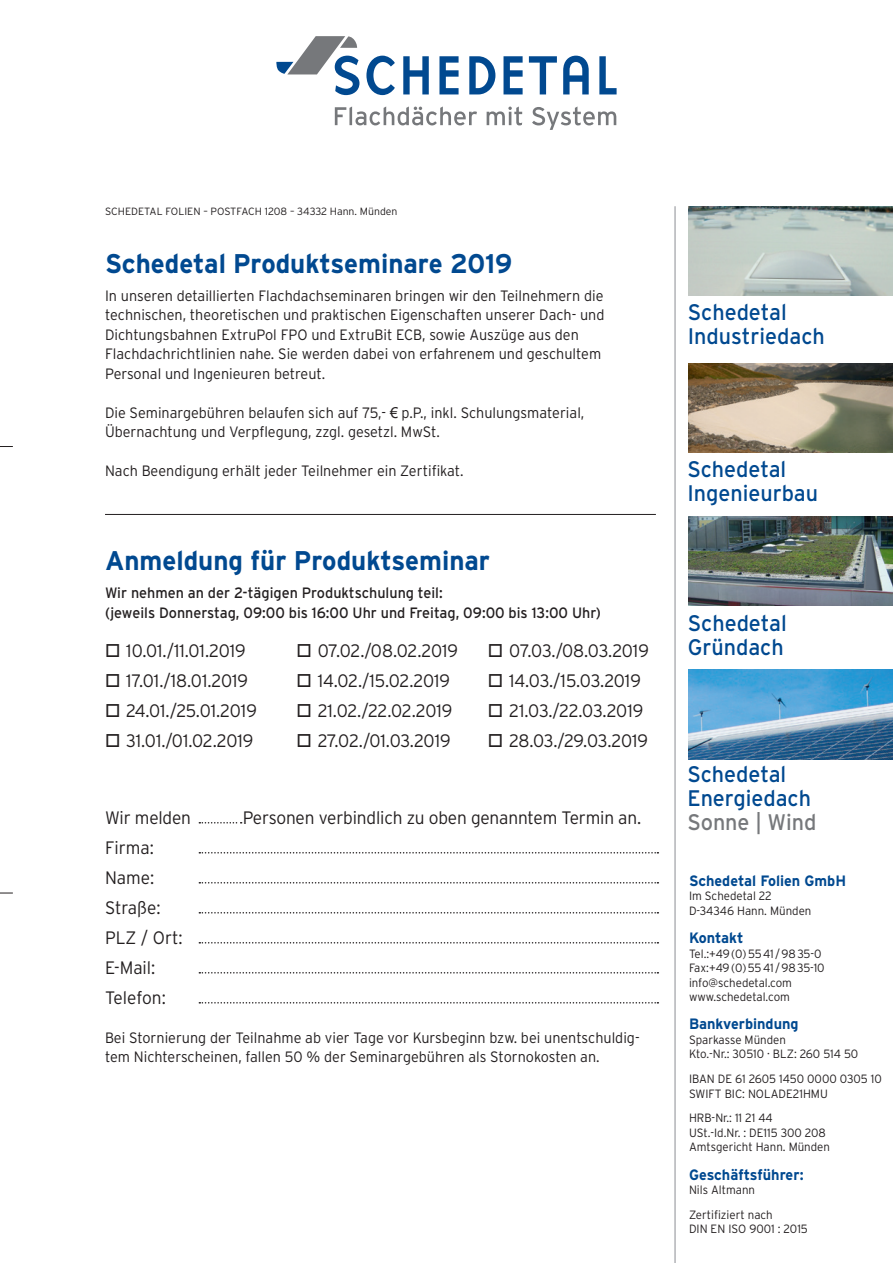
<style>
.page{position:relative;width:893px;height:1263px;background:#fff}
.page>*{position:absolute;margin:0;border:0;box-sizing:border-box;transform-origin:0 0}
.Head{font:700 27px "Interstate";color:#014990;scale:.96 1}
.t1{font:22.5px "Interstate";color:#014990;scale:.96 1}
.t2{font:22.5px "Interstate";color:#76787b;scale:.96 1}
.t3{font:300 18px "Interstate";letter-spacing:-.01em;color:#231f20;scale:.96 1}
.Fließtext{font:300 15px/19.5px "Interstate";color:#231f20;scale:.96 1}
.Fließtext-2{font:15px "Interstate";color:#231f20;scale:.96 1}
.t4{font:700 15px "Interstate";color:#014990;scale:.96 1}
.t5{font:300 12px/14.4px "Interstate";color:#231f20;scale:.96 1}
.t6{font:300 10.5px "Interstate";color:#231f20}
.s1{font-family:"Arial";font-weight:400}
</style>
<div class="page">
<svg style="left:0;top:446px;width:13px;height:1px"></svg>
<svg style="left:0;top:893px;width:13px;height:1px"></svg>
<svg style="left:366px;top:56px;width:29px;height:39px"></svg>
<svg style="left:403px;top:56px;width:26px;height:38px"></svg>
<svg style="left:439px;top:56px;width:20px;height:38px"></svg>
<svg style="left:469px;top:56px;width:26px;height:38px"></svg>
<svg style="left:503px;top:56px;width:20px;height:38px"></svg>
<svg style="left:529px;top:56px;width:28px;height:38px"></svg>
<svg style="left:563px;top:56px;width:26px;height:38px"></svg>
<svg style="left:599px;top:56px;width:18px;height:38px"></svg>
<svg style="left:276px;top:36px;width:83px;height:59px"></svg>
<svg style="left:335px;top:106px;width:142px;height:19px"></svg>
<svg style="left:487px;top:106px;width:35px;height:19px"></svg>
<svg style="left:532px;top:106px;width:84px;height:24px"></svg>
<svg style="left:199px;top:822px;width:43px;height:1px"></svg>
<svg style="left:199px;top:852px;width:459px;height:1px"></svg>
<svg style="left:199px;top:882px;width:459px;height:1px"></svg>
<svg style="left:199px;top:912px;width:459px;height:1px"></svg>
<svg style="left:199px;top:942px;width:459px;height:1px"></svg>
<svg style="left:199px;top:972px;width:459px;height:1px"></svg>
<svg style="left:199px;top:1002px;width:459px;height:1px"></svg>
<hr style="left:105px;top:514px;width:551px;height:1px;background:#231f20">
<hr style="left:674px;top:206px;width:2px;height:1057px;background:#b2b3b7">
<img style="left:689px;top:206px;width:204px;height:90px">
<img style="left:689px;top:364px;width:204px;height:89px">
<img style="left:689px;top:670px;width:204px;height:89px">
<img style="left:689px;top:517px;width:204px;height:89px">
<p class="t6" style="left:105px;top:205px;width:294px">SCHEDETAL FOLIEN – POSTFACH 1208 – 34332 Hann. Münden</p>
<p class="Head" style="left:105px;top:248px;width:426px">Schedetal Produktseminare 2019</p>
<p class="Fließtext" style="left:105px;top:286px;width:521px">In unseren detaillierten Flachdachseminaren bringen wir den Teilnehmern die</p>
<p class="Fließtext" style="left:105px;top:305px;width:522px">technischen, theoretischen und praktischen Eigenschaften unserer Dach- und</p>
<p class="Fließtext" style="left:105px;top:325px;width:495px">Dichtungsbahnen ExtruPol FPO und ExtruBit ECB, sowie Auszüge aus den</p>
<p class="Fließtext" style="left:105px;top:344px;width:518px">Flachdachrichtlinien nahe. Sie werden dabei von erfahrenem und geschultem</p>
<p class="Fließtext" style="left:105px;top:364px;width:231px">Personal und Ingenieuren betreut.</p>
<p class="Fließtext" style="left:105px;top:403px;width:501px">Die Seminargebühren belaufen sich auf 75,- <span class="s1">€</span> p.P., inkl. Schulungsmaterial,</p>
<p class="Fließtext" style="left:105px;top:422px;width:350px">Übernachtung und Verpflegung, zzgl. gesetzl. MwSt.</p>
<p class="Fließtext" style="left:105px;top:461px;width:375px">Nach Beendigung erhält jeder Teilnehmer ein Zertifikat.</p>
<p class="Head" style="left:105px;top:546px;width:403px">Anmeldung für Produktseminar</p>
<p class="Fließtext-2" style="left:105px;top:585px;width:353px">Wir nehmen an der 2-tägigen Produktschulung teil:</p>
<p class="Fließtext-2" style="left:105px;top:604px;width:518px">(jeweils Donnerstag, 09:00 bis 16:00 Uhr und Freitag, 09:00 bis 13:00 Uhr)</p>
<p class="t3" style="left:105px;top:640px;width:148px">□ 10.01./11.01.2019</p>
<p class="t3" style="left:105px;top:670px;width:151px">□ 17.01./18.01.2019</p>
<p class="t3" style="left:105px;top:700px;width:160px">□ 24.01./25.01.2019</p>
<p class="t3" style="left:105px;top:730px;width:156px">□ 31.01./01.02.2019</p>
<p class="t3" style="left:296px;top:640px;width:170px">□ 07.02./08.02.2019</p>
<p class="t3" style="left:296px;top:670px;width:162px">□ 14.02./15.02.2019</p>
<p class="t3" style="left:296px;top:700px;width:164px">□ 21.02./22.02.2019</p>
<p class="t3" style="left:296px;top:730px;width:162px">□ 27.02./01.03.2019</p>
<p class="t3" style="left:488px;top:640px;width:169px">□ 07.03./08.03.2019</p>
<p class="t3" style="left:488px;top:670px;width:161px">□ 14.03./15.03.2019</p>
<p class="t3" style="left:488px;top:700px;width:163px">□ 21.03./22.03.2019</p>
<p class="t3" style="left:488px;top:730px;width:168px">□ 28.03./29.03.2019</p>
<p class="t3" style="left:105px;top:807px;width:91px">Wir melden</p>
<p class="t3" style="left:243px;top:807px;width:417px">Personen verbindlich zu oben genanntem Termin an.</p>
<p class="t3" style="left:105px;top:837px;width:52px">Firma:</p>
<p class="t3" style="left:105px;top:867px;width:53px">Name:</p>
<p class="t3" style="left:105px;top:897px;width:59px">Straße:</p>
<p class="t3" style="left:105px;top:927px;width:82px">PLZ / Ort:</p>
<p class="t3" style="left:105px;top:957px;width:54px">E-Mail:</p>
<p class="t3" style="left:105px;top:987px;width:65px">Telefon:</p>
<p class="Fließtext" style="left:105px;top:1027px;width:558px">Bei Stornierung der Teilnahme ab vier Tage vor Kursbeginn bzw. bei unentschuldig&shy;tem Nichterscheinen, fallen 50 % der Seminargebühren als Stornokosten an.</p>
<p class="t1" style="left:688px;top:300px;width:105px">Schedetal</p>
<p class="t1" style="left:688px;top:324px;width:144px">Industriedach</p>
<p class="t1" style="left:687px;top:457px;width:105px">Schedetal</p>
<p class="t1" style="left:687px;top:481px;width:138px">Ingenieurbau</p>
<p class="t1" style="left:688px;top:610px;width:105px">Schedetal</p>
<p class="t1" style="left:688px;top:634px;width:102px">Gründach</p>
<p class="t1" style="left:687px;top:761px;width:105px">Schedetal</p>
<p class="t1" style="left:687px;top:785px;width:130px">Energiedach</p>
<p class="t2" style="left:687px;top:809px;width:136px">Sonne | Wind</p>
<p class="t4" style="left:689px;top:872px;width:165px">Schedetal Folien GmbH</p>
<p class="t5" style="left:689px;top:889px;width:88px">Im Schedetal 22</p>
<p class="t5" style="left:689px;top:903px;width:129px">D-34346 Hann. Münden</p>
<p class="t4" style="left:689px;top:930px;width:58px">Kontakt</p>
<p class="t5" style="left:689px;top:946px;width:140px">Tel.:+49(0)5541 /9835-0</p>
<p class="t5" style="left:689px;top:960px;width:143px">Fax:+49(0)5541 /9835-10</p>
<p class="t5" style="left:689px;top:975px;width:109px">info@schedetal.com</p>
<p class="t5" style="left:689px;top:989px;width:107px">www.schedetal.com</p>
<p class="t4" style="left:689px;top:1016px;width:116px">Bankverbindung</p>
<p class="t5" style="left:689px;top:1032px;width:102px">Sparkasse Münden</p>
<p class="t5" style="left:689px;top:1047px;width:178px">Kto.-Nr.: 30510 · BLZ: 260 514 50</p>
<p class="t5" style="left:689px;top:1071px;width:202px">IBAN DE 61 2605 1450 0000 0305 10</p>
<p class="t5" style="left:689px;top:1086px;width:146px">SWIFT BIC: NOLADE21HMU</p>
<p class="t5" style="left:689px;top:1111px;width:89px">HRB-Nr.: 11 21 44</p>
<p class="t5" style="left:689px;top:1125px;width:144px">USt.-Id.Nr. : DE115 300 208</p>
<p class="t5" style="left:689px;top:1140px;width:148px">Amtsgericht Hann. Münden</p>
<p class="t4" style="left:689px;top:1166px;width:121px">Geschäftsführer:</p>
<p class="t5" style="left:689px;top:1182px;width:70px">Nils Altmann</p>
<p class="t5" style="left:689px;top:1207px;width:125px">Zertifiziert nach<br>DIN EN ISO 9001 : 2015</p>
</div>
